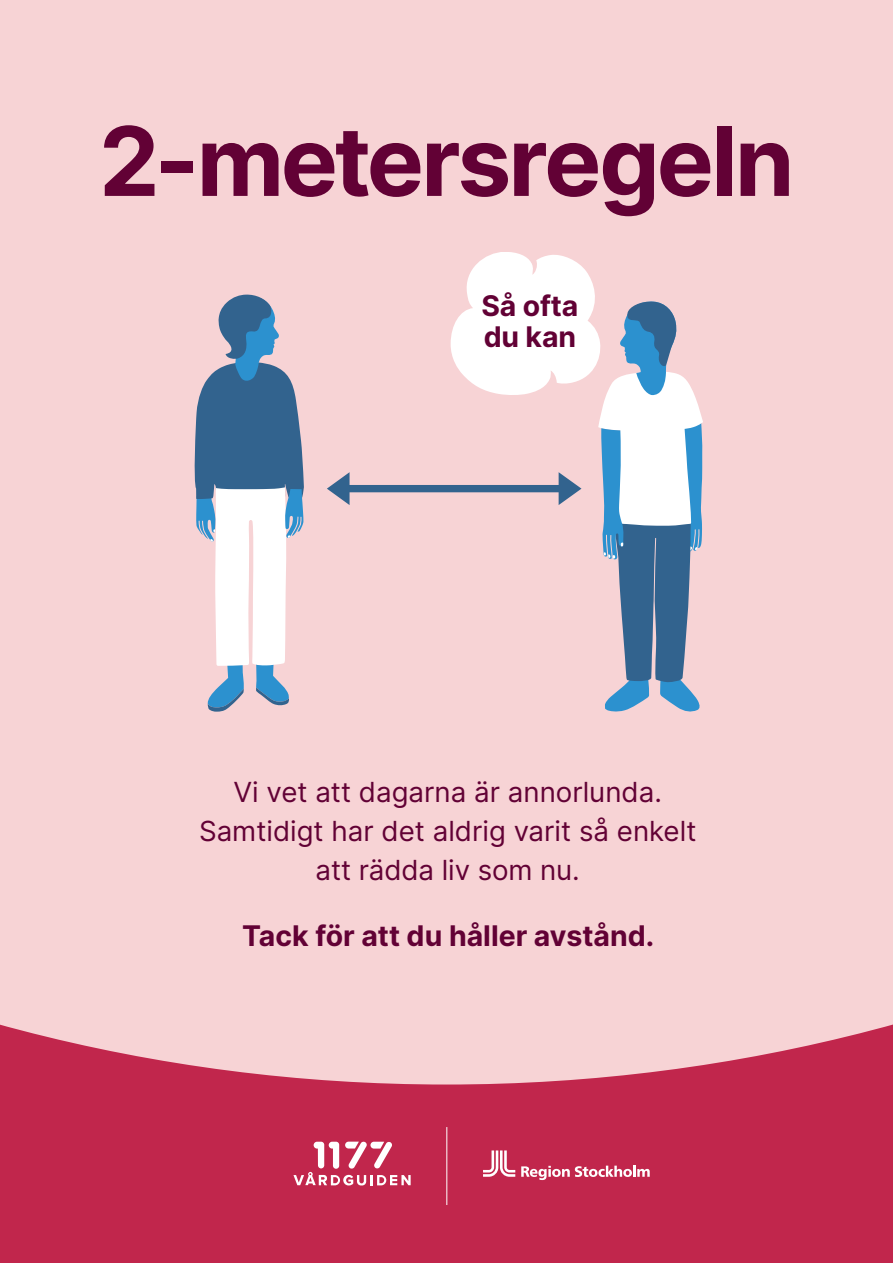
<style>
.page{position:relative;width:893px;height:1263px;background:#f7d3d5}
.page>*{position:absolute;margin:0;border:0;box-sizing:border-box;transform-origin:0 0}
.t1{font:700 95.85px "Inter";letter-spacing:-.03em;color:#620135}
.t2{font:700 28.5px/31.5px "Inter";color:#620135}
.t3{font:27.75px/39px "Inter";color:#620135;text-align:center}
</style>
<div class="page">
<svg style="left:0;top:1024px;width:893px;height:239px;fill:#c1264c"></svg>
<hr style="left:446px;top:1127px;width:1px;height:78px;background:#fff">
<svg style="left:483px;top:1150px;width:32px;height:27px"></svg>
<svg style="left:521px;top:1165px;width:129px;height:15px;background:#d56f88"></svg>
<svg style="left:293px;top:1141px;width:118px;height:44px;background:#d1617d"></svg>
<svg style="left:194px;top:294px;width:110px;height:418px"></svg>
<svg style="left:327px;top:252px;width:376px;height:460px"></svg>
<h1 class="t1" style="left:99px;top:91px;width:697px">2-metersregeln</h1>
<p class="t2" style="left:481px;top:289px;width:98px">Så ofta du kan</p>
<p class="t3" style="left:199px;top:771px;width:499px">Vi vet att dagarna är annorlunda.<br>Samtidigt har det aldrig varit så enkelt att rädda liv som nu.</p>
<p class="t2" style="left:242px;top:919px;width:414px">Tack för att du håller avstånd.</p>
</div>
